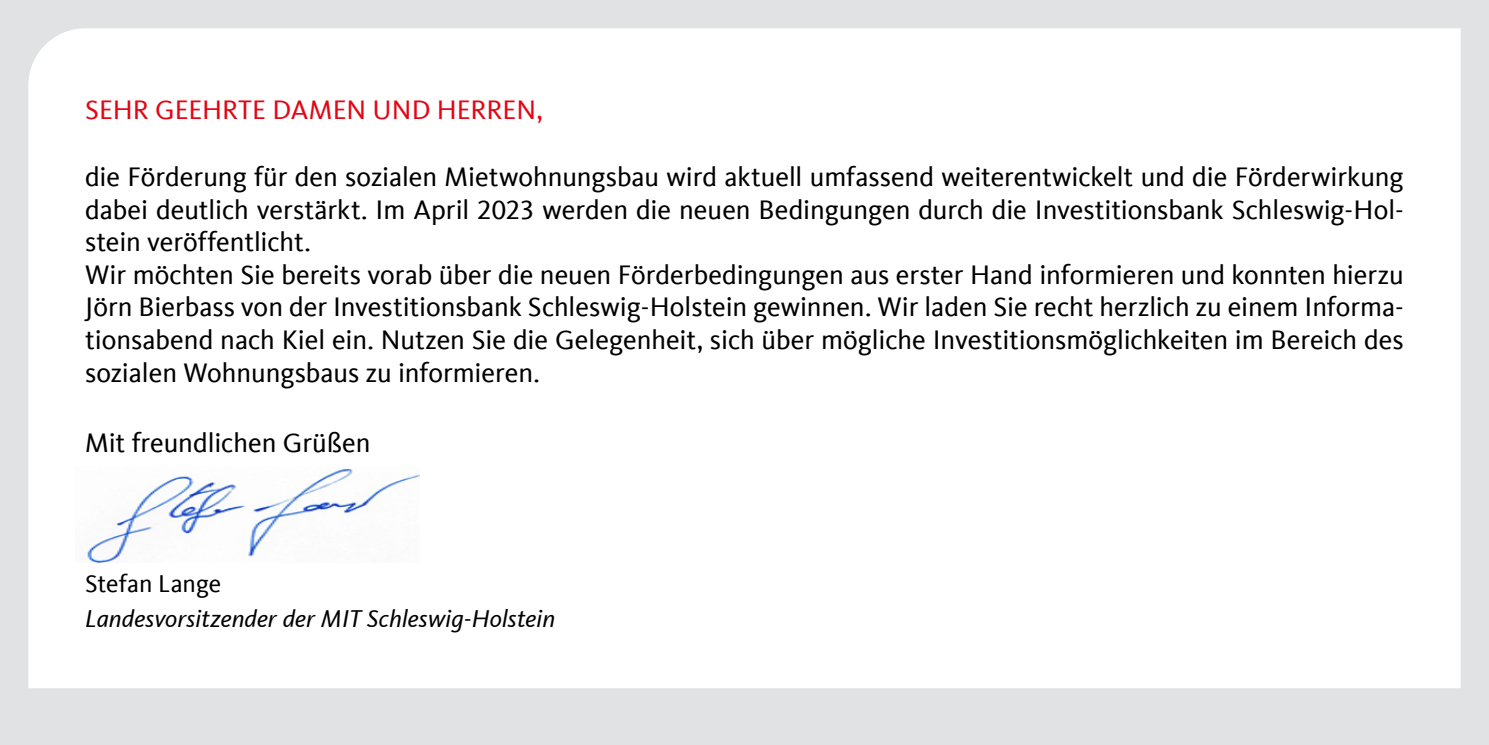
<style>
.page{position:relative;width:1489px;height:745px;background:#fff}
.page>*{position:absolute;margin:0;border:0;box-sizing:border-box;transform-origin:0 0}
.t1{font:27.5px/32.5px "CDU Kievit Tab";letter-spacing:-.005em;color:#000}
.t2{font:27.5px "CDU Kievit Tab";letter-spacing:.005em;color:#e30613}
.t3{font:italic 25px "CDU Kievit Tab";color:#000}
.t4{font:25px "CDU Kievit Tab";color:#000}
</style>
<div class="page">
<div style="left:0;top:0;width:1488px;height:744px;background:#e1e2e4"></div>
<div style="left:28px;top:28px;width:1432px;height:659px;background:#fff"></div>
<img style="left:76px;top:466px;width:343px;height:96px">
<p class="t2" style="left:85px;top:94px;width:459px">SEHR GEEHRTE DAMEN UND HERREN,</p>
<p class="t1" style="left:85px;top:161px;width:1320px">die Förderung für den sozialen Mietwohnungsbau wird aktuell umfassend weiterentwickelt und die Förderwirkung dabei deutlich verstärkt. Im April 2023 werden die neuen Bedingungen durch die Investitionsbank Schleswig-Hol&shy;stein veröffentlicht.<br>Wir möchten Sie bereits vorab über die neuen Förderbedingungen aus erster Hand informieren und konnten hierzu Jörn Bierbass von der Investitionsbank Schleswig-Holstein gewinnen. Wir laden Sie recht herzlich zu einem Informa&shy;tionsabend nach Kiel ein. Nutzen Sie die Gelegenheit, sich über mögliche Investitionsmöglichkeiten im Bereich des sozialen Wohnungsbaus zu informieren.</p>
<p class="t1" style="left:85px;top:426px;width:287px">Mit freundlichen Grüßen</p>
<p class="t4" style="left:85px;top:569px;width:138px">Stefan Lange</p>
<p class="t3" style="left:85px;top:603px;width:471px">Landesvorsitzender der MIT Schleswig-Holstein</p>
</div>
